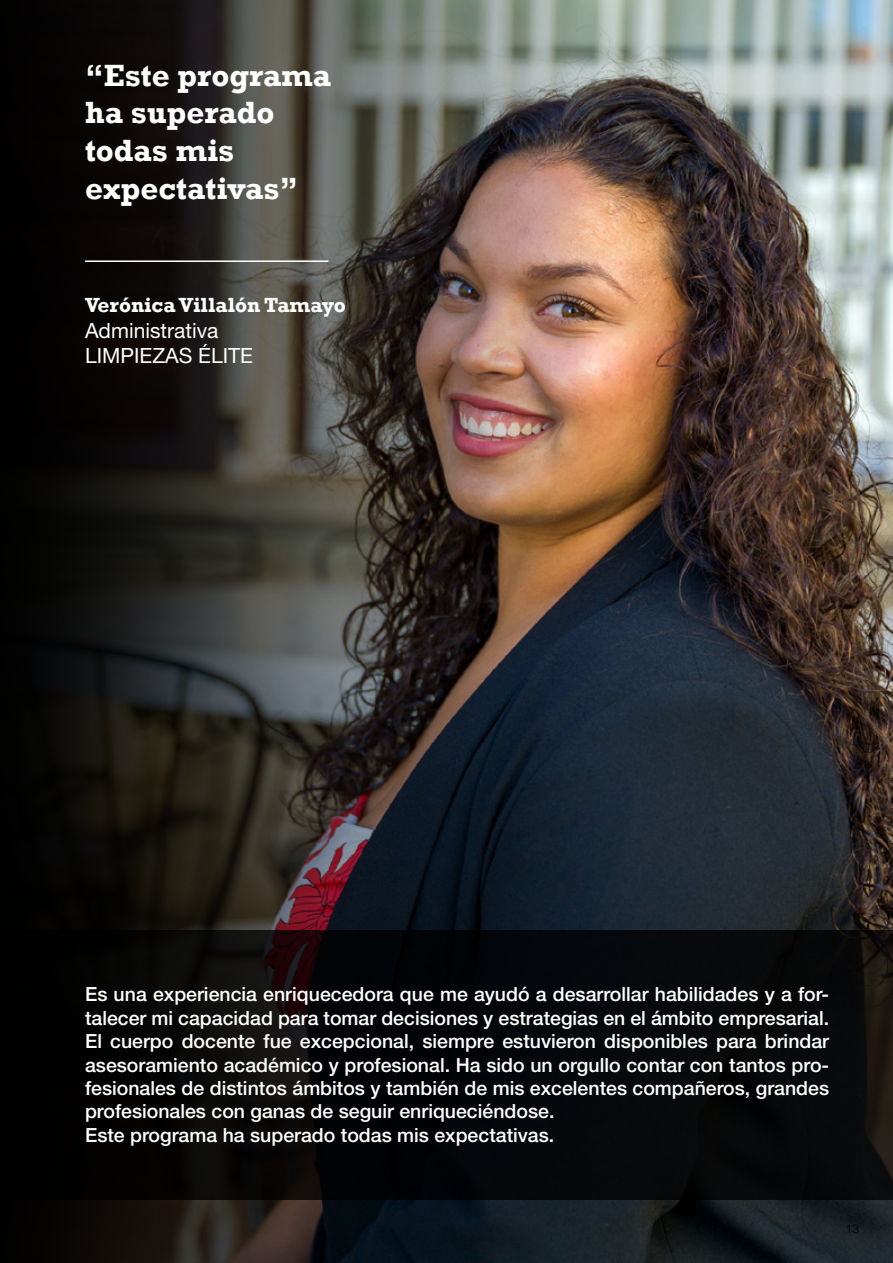
<style>
.page{position:relative;width:893px;height:1263px;background:#fff}
.page>*{position:absolute;margin:0;border:0;box-sizing:border-box;transform-origin:0 0}
.t1{font:700 31.5px/37.8px "Rockwell";color:#fff}
.t2{font:21px/25.2px "Helvetica Neue LT Std";color:#fff}
.t3{font:700 21px "Rockwell";color:#fff}
.t4{font:500 19.5px/23.4px "Helvetica Neue LT Std";color:#fff}
.t5{font:300 12px "Helvetica Neue LT Std";color:#000}
</style>
<div class="page">
<img style="left:597px;top:0;width:296px;height:1263px">
<img style="left:0;top:0;width:597px;height:1263px">
<svg style="left:0;top:930px;width:893px;height:269px;background:#060708"></svg>
<hr style="left:85px;top:260px;width:243px;height:2px;background:#fff">
<h1 class="t1" style="left:85px;top:56px;width:248px">“Este programa ha superado todas mis expectativas”</h1>
<p class="t3" style="left:85px;top:293px;width:262px">Verónica Villalón Tamayo</p>
<p class="t2" style="left:85px;top:317px;width:169px">Administrativa<br>LIMPIEZAS ÉLITE</p>
<p class="t4" style="left:85px;top:982px;width:746px">Es una experiencia enriquecedora que me ayudó a desarrollar habilidades y a for&shy;talecer mi capacidad para tomar decisiones y estrategias en el ámbito empresarial.<br>El cuerpo docente fue excepcional, siempre estuvieron disponibles para brindar asesoramiento académico y profesional. Ha sido un orgullo contar con tantos pro&shy;fesionales de distintos ámbitos y también de mis excelentes compañeros, grandes profesionales con ganas de seguir enriqueciéndose.<br>Este programa ha superado todas mis expectativas.</p>
<p class="t5" style="left:846px;top:1221px;width:15px">13</p>
</div>
